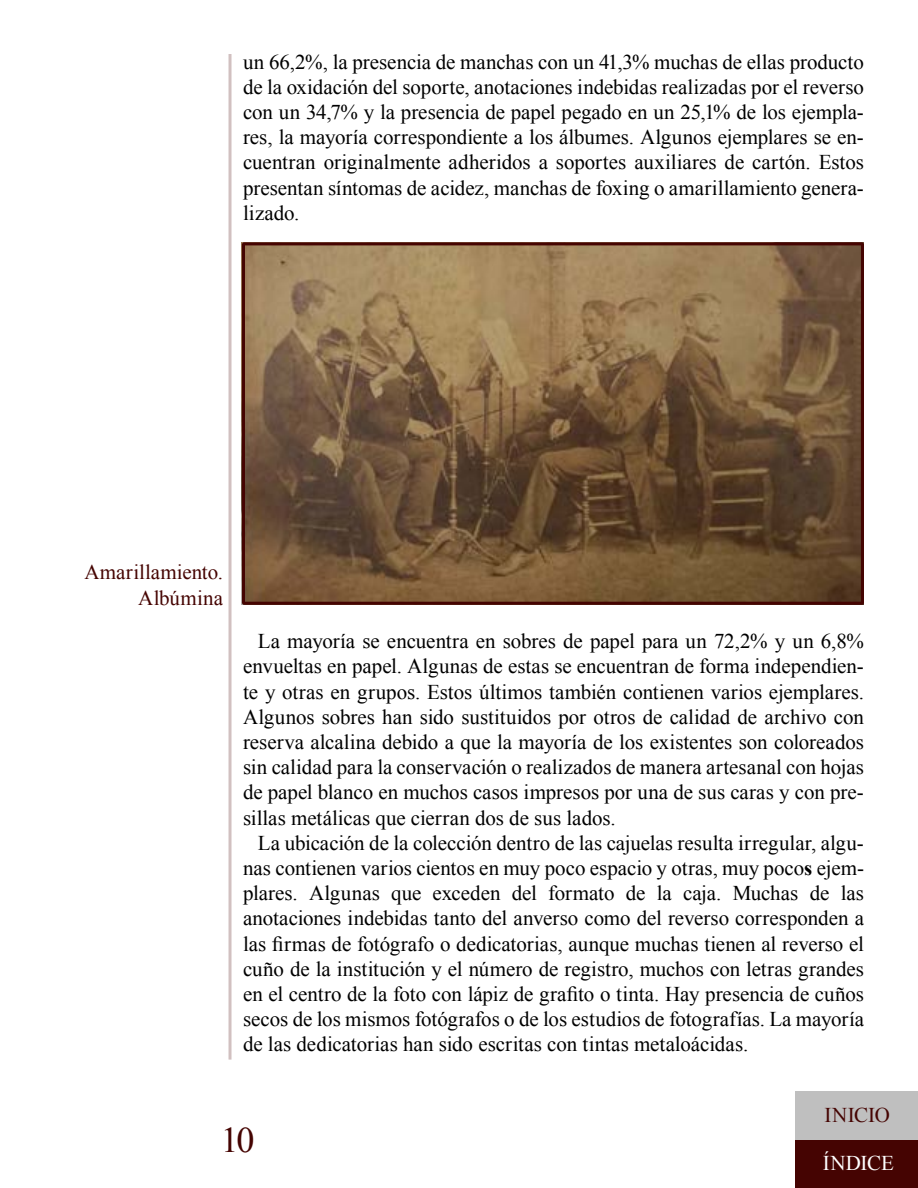
<style>
.page{position:relative;width:918px;height:1188px;background:#fff}
.page>*{position:absolute;margin:0;border:0;box-sizing:border-box;transform-origin:0 0}
.t1{font:36px "Times New Roman";color:#450402}
.t2{font:21px/25.2px "Times New Roman";color:#000;text-align:justify}
.t3{font:21px/25.2px "Times New Roman";letter-spacing:.005em;color:#450402;text-align:right}
.t4{font:21px "Times New Roman";letter-spacing:-.005em;color:#fff}
.s1{font-weight:700}
</style>
<div class="page">
<div style="left:795px;top:1140px;width:123px;height:48px;background:#450402"></div>
<hr style="left:229px;top:54px;width:3px;height:1006px;background:#d1c0c0">
<div style="left:795px;top:1092px;width:123px;height:48px;background:#bfbfbf"></div>
<img style="left:246px;top:246px;width:614px;height:355px">
<div style="left:242px;top:242px;width:622px;height:363px;border:3px solid #450402"></div>
<p class="t2" style="left:243px;top:49px;width:623px">un 66,2%, la presencia de manchas con un 41,3% muchas de ellas producto de la oxidación del soporte, anotaciones indebidas realizadas por el reverso con un 34,7% y la presencia de papel pegado en un 25,1% de los ejempla&shy;res, la mayoría correspondiente a los álbumes. Algunos ejemplares se en&shy;cuentran originalmente adheridos a soportes auxiliares de cartón. Estos presentan síntomas de acidez, manchas de foxing o amarillamiento genera&shy;lizado.</p>
<p class="t3" style="left:84px;top:559px;width:140px">Amarillamiento.<br>Albúmina</p>
<p class="t2" style="left:243px;top:628px;width:622px;text-indent:15px">La mayoría se encuentra en sobres de papel para un 72,2% y un 6,8% envueltas en papel. Algunas de estas se encuentran de forma independien&shy;te y otras en grupos. Estos últimos también contienen varios ejemplares.<br>Algunos sobres han sido sustituidos por otros de calidad de archivo con reserva alcalina debido a que la mayoría de los existentes son coloreados sin calidad para la conservación o realizados de manera artesanal con hojas de papel blanco en muchos casos impresos por una de sus caras y con pre&shy;sillas metálicas que cierran dos de sus lados.</p>
<p class="t2" style="left:243px;top:830px;width:623px;text-indent:15px">La ubicación de la colección dentro de las cajuelas resulta irregular, algu&shy;nas contienen varios cientos en muy poco espacio y otras, muy poco<span class="s1">s</span> ejem&shy;plares. Algunas que exceden del formato de la caja. Muchas de las anotaciones indebidas tanto del anverso como del reverso corresponden a las firmas de fotógrafo o dedicatorias, aunque muchas tienen al reverso el cuño de la institución y el número de registro, muchos con letras grandes en el centro de la foto con lápiz de grafito o tinta. Hay presencia de cuños secos de los mismos fotógrafos o de los estudios de fotografías. La mayoría de las dedicatorias han sido escritas con tintas metaloácidas.</p>
<h1 class="t1" style="left:221px;top:1116px;width:35px">10</h1>
<p class="t3" style="left:825px;top:1102px;width:67px">INICIO</p>
<p class="t4" style="left:823px;top:1149px;width:73px">ÍNDICE</p>
</div>
